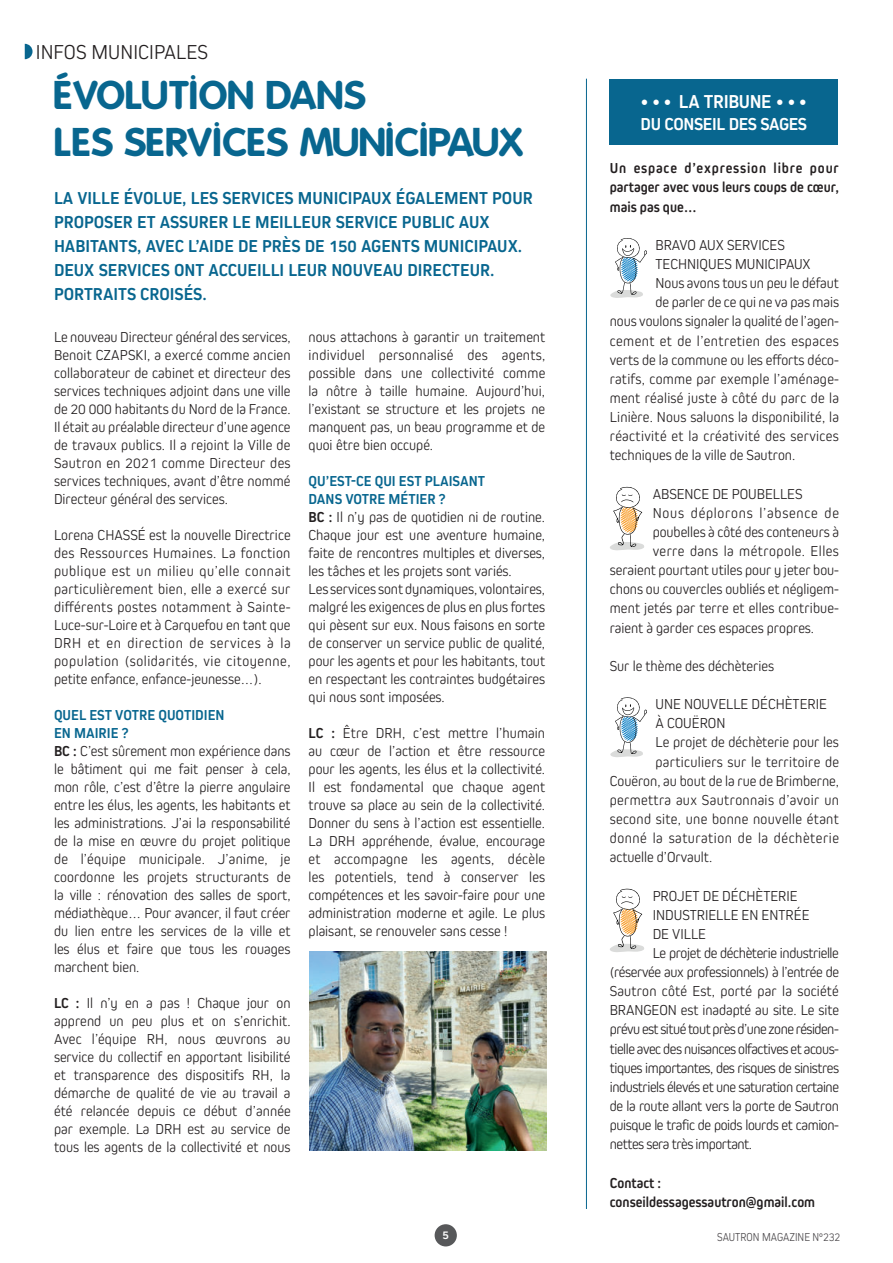
<style>
.page{position:relative;width:893px;height:1263px;background:#fff}
.page>*{position:absolute;margin:0;border:0;box-sizing:border-box;transform-origin:0 0}
.t1{font:700 39px/46.5px "Folks";color:#08668f}
.t2{font:300 21px "Kiro";letter-spacing:.005em;color:#231f20}
.t3{font:700 19.5px "Kiro";letter-spacing:-.02em;color:#fff}
.t4{font:700 18px/24px "Kiro";color:#08668f}
.t5{font:700 18px "Kiro";letter-spacing:-.02em;color:#fff}
.t6{font:300 15px/18px "Kiro";color:#231f20;text-align:justify}
.t7{font:300 15px "Kiro";letter-spacing:-.03em;color:#231f20}
.t8{font:300 15px "Kiro";letter-spacing:.02em;color:#231f20}
.t9{font:700 15px/19.2px "Kiro";color:#231f20;text-align:justify}
.t10{font:300 15px "Kiro";letter-spacing:-.025em;color:#231f20}
.t11{font:300 15px "Kiro";letter-spacing:.025em;color:#231f20}
.t12{font:300 15px "Kiro";letter-spacing:.03em;color:#231f20}
.t13{font:300 15px "Kiro";letter-spacing:-.02em;color:#231f20}
.t14{font:300 15px "Kiro";letter-spacing:-.035em;color:#231f20}
.t15{font:300 15px "Kiro";letter-spacing:.035em;color:#231f20}
.t16{font:300 15px "Kiro";letter-spacing:.05em;color:#231f20}
.t17{font:300 12px "Kiro";letter-spacing:.005em;color:#4a474a;scale:.9 1}
.t18{font:700 12px "Kiro";color:#fff}
.s1{font-weight:700;color:#08668f}
.s2{font-weight:700}
</style>
<div class="page">
<div style="left:435px;top:1224px;width:22px;height:22px;background:#57585a;border-radius:50%"></div>
<svg style="left:25px;top:44px;width:8px;height:15px"></svg>
<div style="left:610px;top:79px;width:228px;height:66px;background:#08668f"></div>
<hr style="left:586px;top:79px;width:1px;height:1130px;background:#08668f">
<svg style="left:610px;top:238px;width:37px;height:60px"></svg>
<svg style="left:610px;top:697px;width:37px;height:60px"></svg>
<svg style="left:610px;top:889px;width:34px;height:63px"></svg>
<svg style="left:610px;top:487px;width:34px;height:63px"></svg>
<img style="left:309px;top:951px;width:237px;height:199px">
<h2 class="t2" style="left:36px;top:39px;width:174px">INFOS MUNICIPALES</h2>
<h1 class="t1" style="left:54px;top:72px;width:472px">ÉVOLUTION DANS<br>LES SERVICES MUNICIPAUX</h1>
<p class="t4" style="left:54px;top:185px;width:480px">LA VILLE ÉVOLUE, LES SERVICES MUNICIPAUX ÉGALEMENT POUR PROPOSER ET ASSURER LE MEILLEUR SERVICE PUBLIC AUX HABITANTS, AVEC L’AIDE DE PRÈS DE 150 AGENTS MUNICIPAUX.<br>DEUX SERVICES ONT ACCUEILLI LEUR NOUVEAU DIRECTEUR.<br>PORTRAITS CROISÉS.</p>
<p class="t6" style="left:54px;top:328px;width:238px">Le nouveau Directeur général des services, Benoit CZAPSKI, a exercé comme ancien collaborateur de cabinet et directeur des services techniques adjoint dans une ville de 20 000 habitants du Nord de la France.<br>Il était au préalable directeur d’une agence de travaux publics. Il a rejoint la Ville de Sautron en 2021 comme Directeur des services techniques, avant d’être nommé Directeur général des services.</p>
<p class="t6" style="left:54px;top:526px;width:238px">Lorena CHASSÉ est la nouvelle Directrice des Ressources Humaines. La fonction publique est un milieu qu’elle connait particulièrement bien, elle a exercé sur différents postes notamment à Sainte-Luce-sur-Loire et à Carquefou en tant que DRH et en direction de services à la population (solidarités, vie citoyenne, petite enfance, enfance-jeunesse…).</p>
<p class="t6" style="left:54px;top:706px;width:238px;text-align:left"><span class="s1">QUEL EST VOTRE QUOTIDIEN<br>EN MAIRIE ?<br></span><span class="s2">BC :</span> C’est sûrement mon expérience dans le bâtiment qui me fait penser à cela, mon rôle, c’est d’être la pierre angulaire entre les élus, les agents, les habitants et les administrations. J’ai la responsabilité de la mise en œuvre du projet politique de l’équipe municipale. J’anime, je coordonne les projets structurants de la ville : rénovation des salles de sport, médiathèque… Pour avancer, il faut créer du lien entre les services de la ville et les élus et faire que tous les rouages marchent bien.</p>
<p class="t6" style="left:54px;top:994px;width:238px"><span class="s2">LC :</span> Il n’y en a pas ! Chaque jour on apprend un peu plus et on s’enrichit.<br>Avec l’équipe RH, nous œuvrons au service du collectif en apportant lisibilité et transparence des dispositifs RH, la démarche de qualité de vie au travail a été relancée depuis ce début d’année par exemple. La DRH est au service de tous les agents de la collectivité et nous</p>
<p class="t6" style="left:309px;top:328px;width:238px">nous attachons à garantir un traitement individuel personnalisé des agents, possible dans une collectivité comme la nôtre à taille humaine. Aujourd’hui, l’existant se structure et les projets ne manquent pas, un beau programme et de quoi être bien occupé.</p>
<p class="t6" style="left:309px;top:472px;width:238px;text-align:left"><span class="s1">QU’EST-CE QUI EST PLAISANT<br>DANS VOTRE MÉTIER ?<br></span><span class="s2">BC :</span> Il n’y pas de quotidien ni de routine.<br>Chaque jour est une aventure humaine, faite de rencontres multiples et diverses, les tâches et les projets sont variés.<br>Les services sont dynamiques, volontaires, malgré les exigences de plus en plus fortes qui pèsent sur eux. Nous faisons en sorte de conserver un service public de qualité, pour les agents et pour les habitants, tout en respectant les contraintes budgétaires qui nous sont imposées.</p>
<p class="t6" style="left:309px;top:724px;width:238px"><span class="s2">LC :</span> Être DRH, c’est mettre l’humain au cœur de l’action et être ressource pour les agents, les élus et la collectivité.<br>Il est fondamental que chaque agent trouve sa place au sein de la collectivité.<br>Donner du sens à l’action est essentielle.<br>La DRH appréhende, évalue, encourage et accompagne les agents, décèle les potentiels, tend à conserver les compétences et les savoir-faire pour une administration moderne et agile. Le plus plaisant, se renouveler sans cesse !</p>
<h3 class="t3" style="left:640px;top:91px;width:169px">••• LA TRIBUNE •••</h3>
<p class="t5" style="left:641px;top:114px;width:168px">DU CONSEIL DES SAGES</p>
<p class="t9" style="left:610px;top:158px;width:231px">Un espace d’expression libre pour partager avec vous leurs coups de cœur, mais pas que…</p>
<p class="t6" style="left:655px;top:236px;width:131px">BRAVO AUX SERVICES</p>
<p class="t6" style="left:655px;top:255px;width:157px">TECHNIQUES MUNICIPAUX</p>
<p class="t6" style="left:655px;top:274px;width:185px">Nous avons tous un peu le défaut</p>
<p class="t6" style="left:655px;top:293px;width:185px">de parler de ce qui ne va pas mais</p>
<p class="t6" style="left:610px;top:312px;width:231px">nous voulons signaler la qualité de l’agen-</p>
<p class="t12" style="left:610px;top:332px;width:231px">cement et de l’entretien des espaces</p>
<p class="t6" style="left:610px;top:350px;width:231px">verts de la commune ou les efforts déco-</p>
<p class="t8" style="left:610px;top:371px;width:231px">ratifs, comme par exemple l’aménage-</p>
<p class="t8" style="left:610px;top:390px;width:231px">ment réalisé juste à côté du parc de la</p>
<p class="t6" style="left:610px;top:408px;width:231px">Linière. Nous saluons la disponibilité, la</p>
<p class="t11" style="left:610px;top:428px;width:231px">réactivité et la créativité des services</p>
<p class="t6" style="left:610px;top:446px;width:187px">techniques de la ville de Sautron.</p>
<p class="t6" style="left:653px;top:484px;width:151px">ABSENCE DE POUBELLES</p>
<p class="t16" style="left:653px;top:505px;width:188px">Nous déplorons l’absence de</p>
<p class="t6" style="left:653px;top:523px;width:188px">poubelles à côté des conteneurs à</p>
<p class="t12" style="left:653px;top:543px;width:188px">verre dans la métropole. Elles</p>
<p class="t6" style="left:610px;top:561px;width:231px">seraient pourtant utiles pour y jeter bou-</p>
<p class="t6" style="left:610px;top:580px;width:231px">chons ou couvercles oubliés et négligem-</p>
<p class="t6" style="left:610px;top:599px;width:231px">ment jetés par terre et elles contribue-</p>
<p class="t6" style="left:610px;top:618px;width:206px">raient à garder ces espaces propres.</p>
<p class="t6" style="left:610px;top:656px;width:166px">Sur le thème des déchèteries</p>
<p class="t6" style="left:655px;top:695px;width:173px">UNE NOUVELLE DÉCHÈTERIE</p>
<p class="t6" style="left:655px;top:714px;width:71px">À COUËRON</p>
<p class="t6" style="left:655px;top:733px;width:185px">Le projet de déchèterie pour les</p>
<p class="t8" style="left:655px;top:753px;width:185px">particuliers sur le territoire de</p>
<p class="t6" style="left:610px;top:771px;width:231px">Couëron, au bout de la rue de Brimberne,</p>
<p class="t11" style="left:610px;top:792px;width:231px">permettra aux Sautronnais d’avoir un</p>
<p class="t8" style="left:610px;top:811px;width:231px">second site, une bonne nouvelle étant</p>
<p class="t15" style="left:610px;top:830px;width:231px">donné la saturation de la déchèterie</p>
<p class="t6" style="left:610px;top:848px;width:104px">actuelle d’Orvault.</p>
<p class="t6" style="left:653px;top:886px;width:146px">PROJET DE DÉCHÈTERIE</p>
<p class="t6" style="left:653px;top:905px;width:158px">INDUSTRIELLE EN ENTRÉE</p>
<p class="t6" style="left:653px;top:924px;width:55px">DE VILLE</p>
<p class="t10" style="left:653px;top:945px;width:188px">Le projet de déchèterie industrielle</p>
<p class="t13" style="left:610px;top:964px;width:231px">(réservée aux professionnels) à l’entrée de</p>
<p class="t6" style="left:610px;top:982px;width:231px">Sautron côté Est, porté par la société</p>
<p class="t6" style="left:610px;top:1001px;width:231px">BRANGEON est inadapté au site. Le site</p>
<p class="t14" style="left:610px;top:1021px;width:231px">prévu est situé tout près d’une zone résiden-</p>
<p class="t7" style="left:610px;top:1040px;width:231px">tielle avec des nuisances olfactives et acous-</p>
<p class="t7" style="left:610px;top:1059px;width:231px">tiques importantes, des risques de sinistres</p>
<p class="t7" style="left:610px;top:1079px;width:231px">industriels élevés et une saturation certaine</p>
<p class="t6" style="left:610px;top:1097px;width:231px">de la route allant vers la porte de Sautron</p>
<p class="t10" style="left:610px;top:1117px;width:231px">puisque le trafic de poids lourds et camion-</p>
<p class="t7" style="left:610px;top:1136px;width:144px">nettes sera très important.</p>
<p class="t9" style="left:610px;top:1172px;width:207px">Contact : conseildessagessautron@gmail.com</p>
<p class="t18" style="left:442px;top:1229px;width:8px">5</p>
<p class="t17" style="left:717px;top:1230px;width:138px">SAUTRON MAGAZINE N°232</p>
</div>
